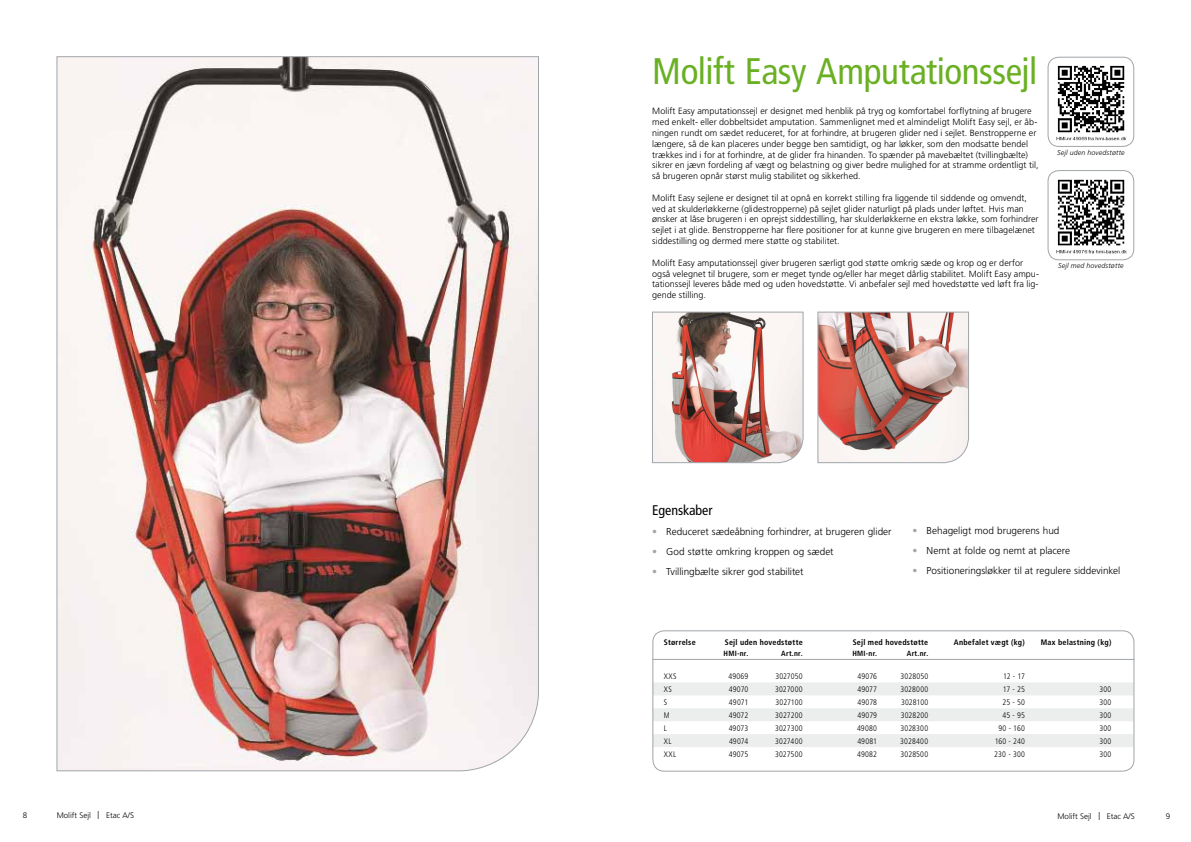
<style>
.page{position:relative;width:1191px;height:842px;background:#fff}
.page>*{position:absolute;margin:0;border:0;box-sizing:border-box;transform-origin:0 0}
.t1{font:condensed 37px "Frutiger LT Std";letter-spacing:-.01em;color:#6ab023}
.t2{font:condensed 14px "Frutiger";letter-spacing:-.005em;color:#000}
.t3{font:300 10px "Frutiger LT Std";color:#000}
.t4{font:300 9px/10.8px "Frutiger LT Std";letter-spacing:.005em;color:#000}
.t5{font:300 condensed 8px "Frutiger";letter-spacing:.015em;color:#000}
.t6{font:700 condensed 8px "Frutiger";letter-spacing:.025em;color:#000}
.t7{font:300 8px "Frutiger LT Std";color:#000}
.t8{font:700 condensed 7.5px "Frutiger";letter-spacing:.035em;color:#000}
.t9{font:italic 300 7px "Frutiger LT Std";letter-spacing:.025em;color:#000}
.s1{color:#a0a5a9}
</style>
<div class="page">
<img style="left:56px;top:56px;width:483px;height:716px">
<img style="left:652px;top:312px;width:152px;height:151px">
<img style="left:817px;top:312px;width:152px;height:151px">
<svg style="left:654px;top:683px;width:478px;height:64px"></svg>
<div style="left:652px;top:631px;width:482px;height:140px;border:1px solid #a0a5a9;border-radius:11px"></div>
<hr style="left:652px;top:659px;width:482px;height:1px;background:#a0a5a9">
<img style="left:1049px;top:58px;width:83px;height:83px">
<div style="left:1047px;top:57px;width:87px;height:90px;border:1px solid #a0a5a9;border-radius:11px"></div>
<img style="left:1049px;top:171px;width:83px;height:83px">
<div style="left:1047px;top:170px;width:87px;height:90px;border:1px solid #a0a5a9;border-radius:11px"></div>
<h1 class="t1" style="left:652px;top:50px;width:386px">Molift Easy Amputationssejl</h1>
<p class="t4" style="left:652px;top:106px;width:388px">Molift Easy amputationssejl er designet med henblik på tryg og komfortabel forflytning af brugere med enkelt- eller dobbeltsidet amputation. Sammenlignet med et almindeligt Molift Easy sejl, er åb&shy;ningen rundt om sædet reduceret, for at forhindre, at brugeren glider ned i sejlet. Benstropperne er længere, så de kan placeres under begge ben samtidigt, og har løkker, som den modsatte bendel trækkes ind i for at forhindre, at de glider fra hinanden. To spænder på mavebæltet (tvillingbælte) sikrer en jævn fordeling af vægt og belastning og giver bedre mulighed for at stramme ordentligt til, så brugeren opnår størst mulig stabilitet og sikkerhed.</p>
<p class="t4" style="left:652px;top:192px;width:388px">Molift Easy sejlene er designet til at opnå en korrekt stilling fra liggende til siddende og omvendt, ved at skulderløkkerne (glidestropperne) på sejlet glider naturligt på plads under løftet. Hvis man ønsker at låse brugeren i en oprejst siddestilling, har skulderløkkerne en ekstra løkke, som forhindrer sejlet i at glide. Benstropperne har flere positioner for at kunne give brugeren en mere tilbagelænet siddestilling og dermed mere støtte og stabilitet.</p>
<p class="t4" style="left:652px;top:257px;width:388px">Molift Easy amputationssejl giver brugeren særligt god støtte omkrig sæde og krop og er derfor også velegnet til brugere, som er meget tynde og/eller har meget dårlig stabilitet. Molift Easy ampu&shy;tationssejl leveres både med og uden hovedstøtte. Vi anbefaler sejl med hovedstøtte ved løft fra lig&shy;gende stilling.</p>
<p class="t9" style="left:1057px;top:149px;width:69px">Sejl uden hovedstøtte</p>
<p class="t9" style="left:1058px;top:262px;width:67px">Sejl med hovedstøtte</p>
<h2 class="t2" style="left:652px;top:502px;width:62px">Egenskaber</h2>
<p class="t3" style="left:652px;top:526px;width:241px"><span class="s1">•</span> Reduceret sædeåbning forhindrer, at brugeren glider</p>
<p class="t3" style="left:652px;top:546px;width:183px"><span class="s1">•</span> God støtte omkring kroppen og sædet</p>
<p class="t3" style="left:652px;top:565px;width:153px"><span class="s1">•</span> Tvillingbælte sikrer god stabilitet</p>
<p class="t3" style="left:912px;top:525px;width:148px"><span class="s1">•</span> Behageligt mod brugerens hud</p>
<p class="t3" style="left:912px;top:545px;width:159px"><span class="s1">•</span> Nemt at folde og nemt at placere</p>
<p class="t3" style="left:912px;top:564px;width:209px"><span class="s1">•</span> Positioneringsløkker til at regulere siddevinkel</p>
<p class="t6" style="left:664px;top:638px;width:33px">Størrelse</p>
<p class="t6" style="left:725px;top:638px;width:79px">Sejl uden hovedstøtte</p>
<p class="t6" style="left:852px;top:638px;width:77px">Sejl med hovedstøtte</p>
<p class="t6" style="left:953px;top:638px;width:73px">Anbefalet vægt (kg)</p>
<p class="t6" style="left:1040px;top:638px;width:72px">Max belastning (kg)</p>
<p class="t8" style="left:723px;top:649px;width:26px">HMI-nr.</p>
<p class="t8" style="left:781px;top:649px;width:23px">Art.nr.</p>
<p class="t8" style="left:852px;top:649px;width:26px">HMI-nr.</p>
<p class="t8" style="left:906px;top:649px;width:23px">Art.nr.</p>
<p class="t5" style="left:664px;top:672px;width:14px">XXS</p>
<p class="t5" style="left:728px;top:672px;width:21px">49069</p>
<p class="t5" style="left:775px;top:672px;width:29px">3027050</p>
<p class="t5" style="left:857px;top:672px;width:21px">49076</p>
<p class="t5" style="left:900px;top:672px;width:29px">3028050</p>
<p class="t5" style="left:1003px;top:672px;width:23px">12 - 17</p>
<p class="t5" style="left:664px;top:685px;width:9px">XS</p>
<p class="t5" style="left:729px;top:685px;width:21px">49070</p>
<p class="t5" style="left:775px;top:685px;width:29px">3027000</p>
<p class="t5" style="left:857px;top:685px;width:21px">49077</p>
<p class="t5" style="left:900px;top:685px;width:29px">3028000</p>
<p class="t5" style="left:1003px;top:685px;width:24px">17 - 25</p>
<p class="t5" style="left:1099px;top:685px;width:13px">300</p>
<p class="t5" style="left:664px;top:697px;width:5px">S</p>
<p class="t5" style="left:729px;top:697px;width:21px">49071</p>
<p class="t5" style="left:775px;top:697px;width:29px">3027100</p>
<p class="t5" style="left:857px;top:697px;width:21px">49078</p>
<p class="t5" style="left:901px;top:697px;width:29px">3028100</p>
<p class="t5" style="left:1002px;top:697px;width:24px">25 - 50</p>
<p class="t5" style="left:1099px;top:697px;width:13px">300</p>
<p class="t5" style="left:664px;top:710px;width:7px">M</p>
<p class="t5" style="left:729px;top:710px;width:21px">49072</p>
<p class="t5" style="left:775px;top:710px;width:29px">3027200</p>
<p class="t5" style="left:857px;top:710px;width:21px">49079</p>
<p class="t5" style="left:900px;top:710px;width:29px">3028200</p>
<p class="t5" style="left:1002px;top:710px;width:24px">45 - 95</p>
<p class="t5" style="left:1099px;top:710px;width:13px">300</p>
<p class="t5" style="left:664px;top:723px;width:5px">L</p>
<p class="t5" style="left:728px;top:723px;width:21px">49073</p>
<p class="t5" style="left:775px;top:723px;width:29px">3027300</p>
<p class="t5" style="left:857px;top:723px;width:22px">49080</p>
<p class="t5" style="left:900px;top:723px;width:29px">3028300</p>
<p class="t5" style="left:998px;top:723px;width:28px">90 - 160</p>
<p class="t5" style="left:1099px;top:723px;width:13px">300</p>
<p class="t5" style="left:664px;top:736px;width:9px">XL</p>
<p class="t5" style="left:729px;top:736px;width:21px">49074</p>
<p class="t5" style="left:775px;top:736px;width:29px">3027400</p>
<p class="t5" style="left:857px;top:736px;width:21px">49081</p>
<p class="t5" style="left:900px;top:736px;width:30px">3028400</p>
<p class="t5" style="left:994px;top:736px;width:32px">160 - 240</p>
<p class="t5" style="left:1099px;top:736px;width:13px">300</p>
<p class="t5" style="left:664px;top:749px;width:14px">XXL</p>
<p class="t5" style="left:729px;top:749px;width:21px">49075</p>
<p class="t5" style="left:775px;top:749px;width:29px">3027500</p>
<p class="t5" style="left:857px;top:749px;width:21px">49082</p>
<p class="t5" style="left:900px;top:749px;width:29px">3028500</p>
<p class="t5" style="left:994px;top:749px;width:32px">230 - 300</p>
<p class="t5" style="left:1099px;top:749px;width:13px">300</p>
<p class="t7" style="left:23px;top:811px;width:6px">8</p>
<p class="t7" style="left:57px;top:811px;width:79px">Molift Sejl | Etac A/S</p>
<p class="t7" style="left:1057px;top:812px;width:79px">Molift Sejl | Etac A/S</p>
<p class="t7" style="left:1166px;top:812px;width:6px">9</p>
</div>
